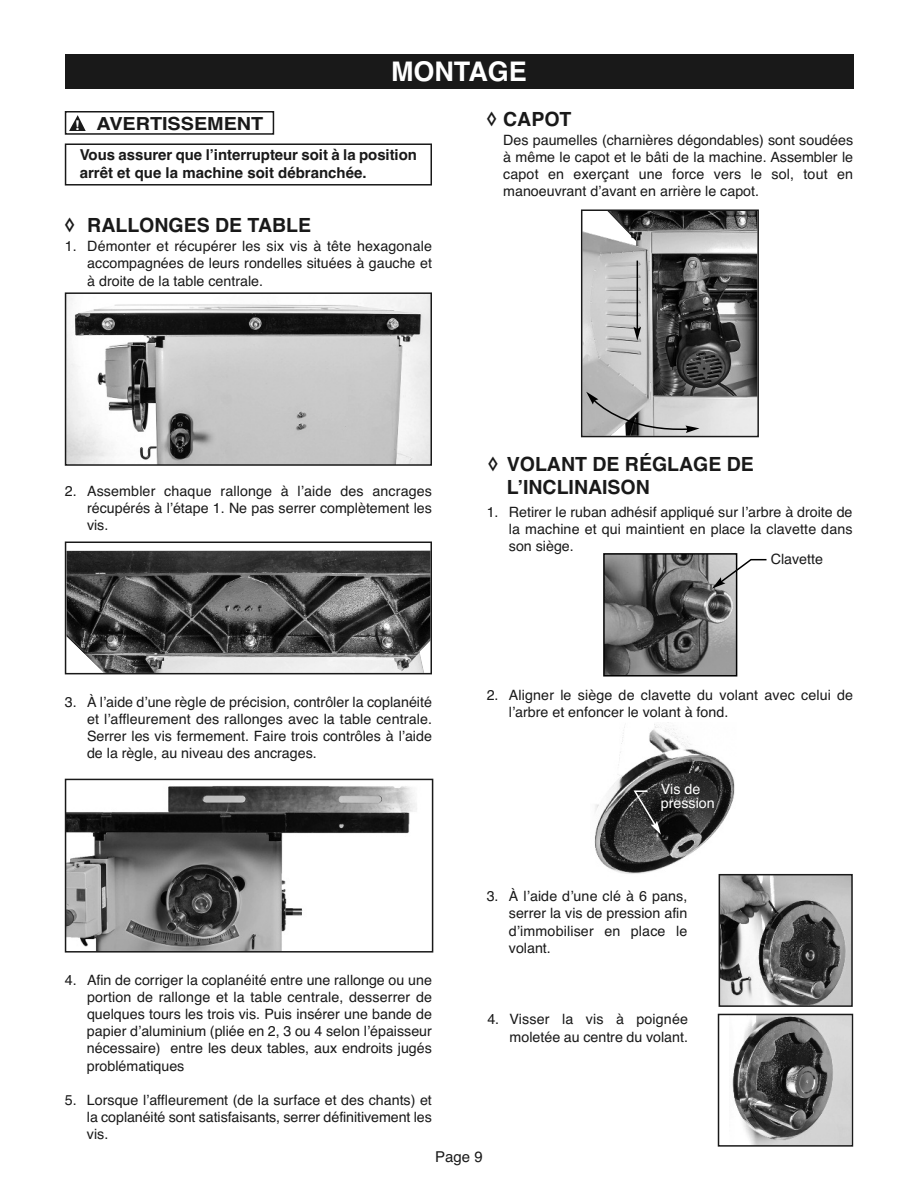
<style>
.page{position:relative;width:918px;height:1188px;background:#fff}
.page>*{position:absolute;margin:0;border:0;box-sizing:border-box;transform-origin:0 0}
.t1{font:700 27px "Helvetica";color:#fff}
.t2{font:700 19.5px/23.4px "Helvetica";color:#191919}
.t3{font:700 18px "Helvetica";color:#191919;scale:1.1 1}
.t4{font:700 15px/18px "Helvetica";letter-spacing:-.005em;color:#191919}
.t5{font:15px "Helvetica";color:#191919}
.t6{font:14.25px/17.1px "Helvetica";color:#191919;text-align:justify}
.t7{font:14.25px/14.2px "Helvetica";color:#fff}
.s1{font-size:13.5px;color:#fff}
</style>
<div class="page">
<div style="left:65px;top:111px;width:209px;height:24px;border:2px solid #191919"></div>
<svg style="left:69px;top:115px;width:17px;height:16px"></svg>
<div style="left:65px;top:143px;width:367px;height:43px;border:2px solid #191919"></div>
<img style="left:68px;top:295px;width:361px;height:168px">
<div style="left:65px;top:292px;width:367px;height:174px;border:2px solid #191919"></div>
<img style="left:68px;top:550px;width:361px;height:121px">
<div style="left:65px;top:542px;width:367px;height:132px;border:2px solid #191919"></div>
<img style="left:68px;top:786px;width:349px;height:164px">
<div style="left:65px;top:779px;width:368px;height:174px;border:2px solid #191919"></div>
<img style="left:584px;top:212px;width:172px;height:222px">
<div style="left:581px;top:209px;width:178px;height:228px;border:2px solid #191919"></div>
<svg style="left:586px;top:392px;width:114px;height:41px;background:#adadad"></svg>
<hr style="left:637px;top:261px;width:1px;height:68px;background:#000">
<svg style="left:634px;top:327px;width:7px;height:14px"></svg>
<img style="left:606px;top:556px;width:128px;height:118px">
<div style="left:603px;top:553px;width:134px;height:124px;border:2px solid #000"></div>
<img style="left:594px;top:722px;width:141px;height:154px">
<svg style="left:712px;top:558px;width:55px;height:31px"></svg>
<svg style="left:632px;top:789px;width:29px;height:46px"></svg>
<img style="left:722px;top:877px;width:128px;height:127px">
<div style="left:719px;top:874px;width:134px;height:133px;border:2px solid #191919"></div>
<img style="left:732px;top:1017px;width:118px;height:127px">
<div style="left:718px;top:1014px;width:135px;height:133px;border:2px solid #191919"></div>
<div style="left:65px;top:54px;width:788px;height:35px;background:#191919"></div>
<h1 class="t1" style="left:391px;top:55px;width:138px">MONTAGE</h1>
<p class="t3" style="left:75px;top:113px;width:173px"><span class="s1">!</span> AVERTISSEMENT</p>
<p class="t4" style="left:80px;top:146px;width:339px">Vous assurer que l’interrupteur soit à la position arrêt et que la machine soit débranchée.</p>
<h2 class="t2" style="left:65px;top:213px;width:248px">◊ RALLONGES DE TABLE</h2>
<p class="t6" style="left:87px;top:238px;width:346px;text-indent:-23px">1. Démonter et récupérer les six vis à tête hexagonale accompagnées de leurs rondelles situées à gauche et à droite de la table centrale.</p>
<h2 class="t2" style="left:487px;top:107px;width:86px">◊ CAPOT</h2>
<p class="t6" style="left:503px;top:132px;width:351px">Des paumelles (charnières dégondables) sont soudées à même le capot et le bâti de la machine. Assembler le capot en exerçant une force vers le sol, tout en manoeuvrant d’avant en arrière le capot.</p>
<p class="t6" style="left:87px;top:482px;width:346px;text-indent:-22px">2. Assembler chaque rallonge à l’aide des ancrages récupérés à l’étape 1. Ne pas serrer complètement les vis.</p>
<p class="t6" style="left:87px;top:694px;width:346px;text-indent:-22px">3. À l’aide d’une règle de précision, contrôler la coplanéité et l’affleurement des rallonges avec la table centrale.<br>Serrer les vis fermement. Faire trois contrôles à l’aide de la règle, au niveau des ancrages.</p>
<p class="t6" style="left:87px;top:972px;width:347px;text-indent:-22px">4. Afin de corriger la coplanéité entre une rallonge ou une portion de rallonge et la table centrale, desserrer de quelques tours les trois vis. Puis insérer une bande de papier d’aluminium (pliée en 2, 3 ou 4 selon l’épaisseur nécessaire) entre les deux tables, aux endroits jugés problématiques</p>
<p class="t6" style="left:87px;top:1091px;width:346px;text-indent:-22px">5. Lorsque l’affleurement (de la surface et des chants) et la coplanéité sont satisfaisants, serrer définitivement les vis.</p>
<h2 class="t2" style="left:507px;top:452px;width:249px;text-indent:-19px">◊ VOLANT DE RÉGLAGE DE<br>L’INCLINAISON</h2>
<p class="t6" style="left:509px;top:503px;width:345px;text-indent:-22px">1. Retirer le ruban adhésif appliqué sur l’arbre à droite de la machine et qui maintient en place la clavette dans son siège.</p>
<p class="t6" style="left:771px;top:550px;width:54px">Clavette</p>
<p class="t6" style="left:509px;top:687px;width:346px;text-indent:-22px">2. Aligner le siège de clavette du volant avec celui de l’arbre et enfoncer le volant à fond.</p>
<p class="t7" style="left:661px;top:782px;width:55px">Vis de pression</p>
<p class="t6" style="left:509px;top:888px;width:180px;text-indent:-22px">3. À l’aide d’une clé à 6 pans, serrer la vis de pression afin d’immobiliser en place le volant.</p>
<p class="t6" style="left:487px;top:1011px;width:202px;text-align:right">4. Visser la vis à poignée moletée au centre du volant.</p>
<p class="t5" style="left:435px;top:1148px;width:49px">Page 9</p>
</div>
